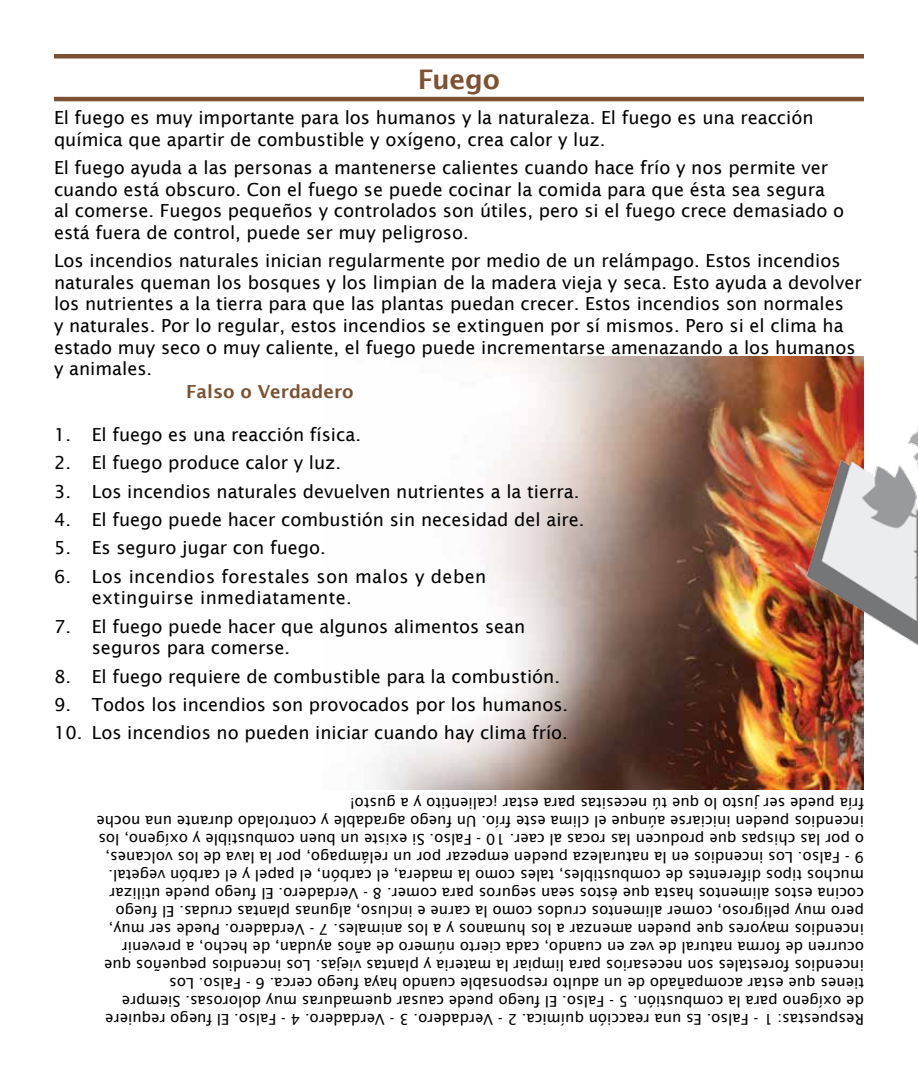
<style>
.page{position:relative;width:918px;height:1080px;background:#fff}
.page>*{position:absolute;margin:0;border:0;box-sizing:border-box;transform-origin:0 0}
.t1{font:600 27px "Lucida Sans";letter-spacing:-.015em;color:#7d5132}
.t2{font:18px/21.6px "Lucida Sans";color:#000}
.t3{font:18px/21.6px "Lucida Sans";letter-spacing:.02em;color:#000}
.t4{font:600 18px "Lucida Sans";color:#7d5132}
.t5{font:15px/18px "Lucida Sans";color:#000}
</style>
<div class="page">
<img style="left:378px;top:356px;width:486px;height:433px">
<hr style="left:54px;top:97px;width:810px;height:4px;background:#7d5132">
<hr style="left:54px;top:54px;width:810px;height:4px;background:#7d5132">
<img style="left:786px;top:376px;width:132px;height:324px">
<h1 class="t1" style="left:418px;top:63px;width:83px">Fuego</h1>
<p class="t2" style="left:54px;top:107px;width:761px">El fuego es muy importante para los humanos y la naturaleza. El fuego es una reacción química que apartir de combustible y oxígeno, crea calor y luz.</p>
<p class="t2" style="left:54px;top:157px;width:792px">El fuego ayuda a las personas a mantenerse calientes cuando hace frío y nos permite ver cuando está obscuro. Con el fuego se puede cocinar la comida para que ésta sea segura al comerse. Fuegos pequeños y controlados son útiles, pero si el fuego crece demasiado o está fuera de control, puede ser muy peligroso.</p>
<p class="t2" style="left:54px;top:250px;width:809px">Los incendios naturales inician regularmente por medio de un relámpago. Estos incendios naturales queman los bosques y los limpian de la madera vieja y seca. Esto ayuda a devolver los nutrientes a la tierra para que las plantas puedan crecer. Estos incendios son normales<br>y naturales. Por lo regular, estos incendios se extinguen por sí mismos. Pero si el clima ha estado muy seco o muy caliente, el fuego puede incrementarse amenazando a los humanos y animales.</p>
<p class="t4" style="left:186px;top:382px;width:169px">Falso o Verdadero</p>
<p class="t2" style="left:54px;top:424px;width:309px">1. El fuego es una reacción física.</p>
<p class="t2" style="left:54px;top:452px;width:289px">2. El fuego produce calor y luz.</p>
<p class="t2" style="left:54px;top:480px;width:527px">3. Los incendios naturales devuelven nutrientes a la tierra.</p>
<p class="t2" style="left:54px;top:509px;width:532px">4. El fuego puede hacer combustión sin necesidad del aire.</p>
<p class="t2" style="left:54px;top:537px;width:273px">5. Es seguro jugar con fuego.</p>
<p class="t3" style="left:92px;top:565px;width:396px;text-indent:-38px">6. Los incendios forestales son malos y deben extinguirse inmediatamente.</p>
<p class="t2" style="left:92px;top:615px;width:435px;text-indent:-38px">7. El fuego puede hacer que algunos alimentos sean seguros para comerse.</p>
<p class="t2" style="left:54px;top:665px;width:508px">8. El fuego requiere de combustible para la combustión.</p>
<p class="t2" style="left:54px;top:694px;width:516px">9. Todos los incendios son provocados por los humanos.</p>
<p class="t2" style="left:54px;top:722px;width:516px">10. Los incendios no pueden iniciar cuando hay clima frío.</p>
<p class="t5" style="left:864px;top:1029px;width:769px;rotate:-180deg">Respuestas: 1 - Falso. Es una reacción química. 2 - Verdadero. 3 - Verdadero. 4 - Falso. El fuego requiere de oxígeno para la combustión. 5 - Falso. El fuego puede causar quemaduras muy dolorosas. Siempre tienes que estar acompañado de un adulto responsable cuando haya fuego cerca. 6 - Falso. Los incendios forestales son necesarios para limpiar la materia y plantas viejas. Los incendios pequeños que ocurren de forma natural de vez en cuando, cada cierto número de años ayudan, de hecho, a prevenir incendios mayores que pueden amenzar a los humanos y a los animales. 7 - Verdadero. Puede ser muy, pero muy peligroso, comer alimentos crudos como la carne e incluso, algunas plantas crudas. El fuego cocina estos alimentos hasta que éstos sean seguros para comer. 8 - Verdadero. El fuego puede utilizar muchos tipos diferentes de combustibles, tales como la madera, el carbón, el papel y el carbón vegetal.<br>9 - Falso. Los incendios en la naturaleza pueden empezar por un relámpago, por la lava de los volcanes, o por las chispas que producen las rocas al caer. 10 - Falso. Si existe un buen combustible y oxígeno, los incendios pueden iniciarse aúnque el clima este frío. Un fuego agradable y controlado durante una noche fría puede ser justo lo que tú necesitas para estar ¡calientito y a gusto!</p>
</div>
